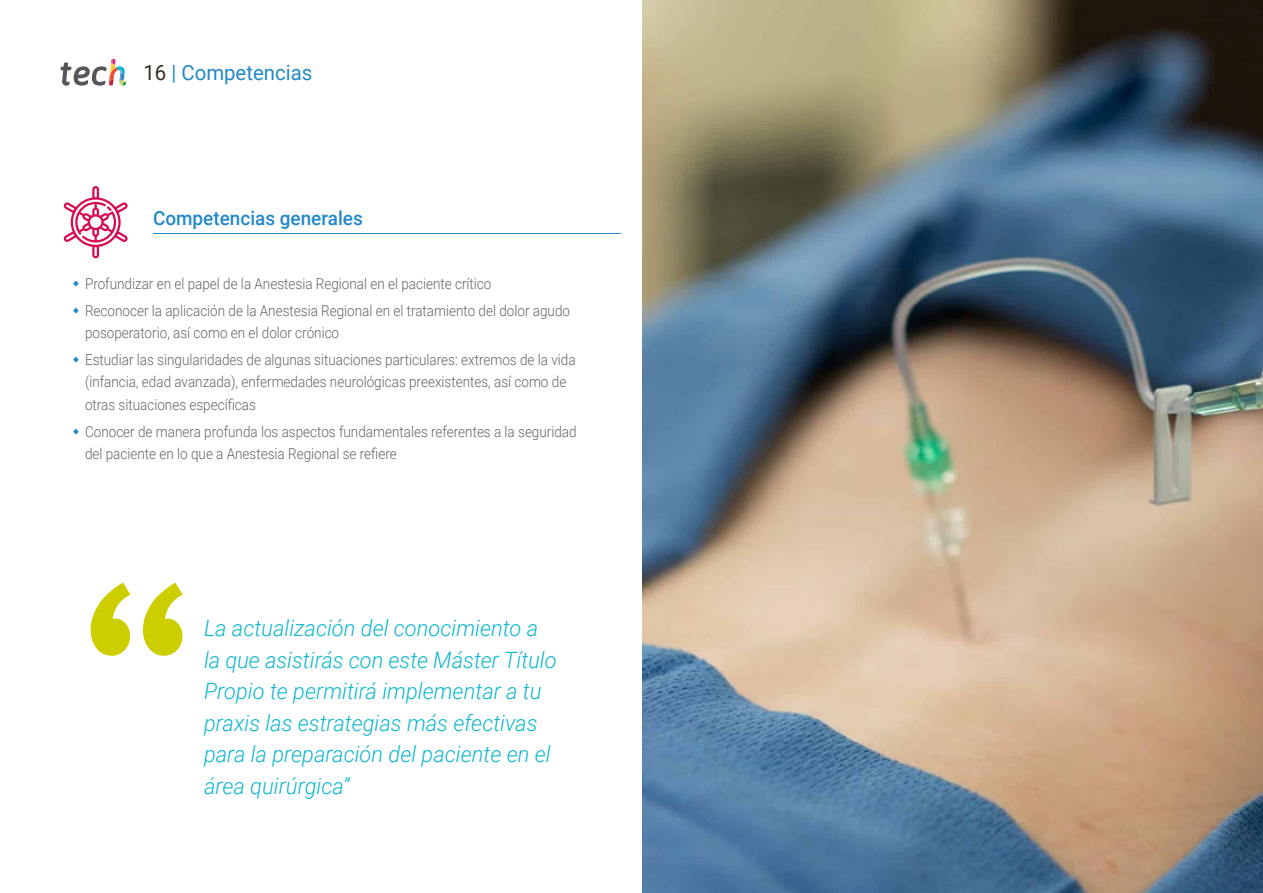
<style>
.page{position:relative;width:1263px;height:893px;background:#fff}
.page>*{position:absolute;margin:0;border:0;box-sizing:border-box;transform-origin:0 0}
.t1{font:italic 300 22.5px/31.5px "Roboto";color:#0fb6cf}
.t2{font:21px "Roboto";color:#2488c9}
.t3{font:500 19.5px "Roboto";color:#2488c9}
.t4{font:300 15px/26.7px "Roboto";color:#61646a;scale:.9 1}
.s1{color:#312e20}
</style>
<div class="page">
<hr style="left:153px;top:233px;width:468px;height:1px;background:#2488c9">
<img style="left:642px;top:0;width:621px;height:893px">
<svg style="left:61px;top:59px;width:65px;height:27px"></svg>
<svg style="left:91px;top:583px;width:92px;height:73px"></svg>
<svg style="left:63px;top:186px;width:65px;height:72px"></svg>
<h2 class="t2" style="left:144px;top:57px;width:170px"><span class="s1">16</span> | Competencias</h2>
<h3 class="t3" style="left:153px;top:205px;width:211px">Competencias generales</h3>
<p class="t4" style="left:85px;top:270px;width:540px">Profundizar en el papel de la Anestesia Regional en el paciente crítico<br>Reconocer la aplicación de la Anestesia Regional en el tratamiento del dolor agudo</p>
<p class="t4" style="left:85px;top:319px;width:547px">posoperatorio, así como en el dolor crónico<br>Estudiar las singularidades de algunas situaciones particulares: extremos de la vida</p>
<p class="t4" style="left:85px;top:370px;width:536px;line-height:22.5px">(infancia, edad avanzada), enfermedades neurológicas preexistentes, así como de otras situaciones específicas</p>
<p class="t4" style="left:85px;top:419px;width:548px;line-height:22.5px">Conocer de manera profunda los aspectos fundamentales referentes a la seguridad del paciente en lo que a Anestesia Regional se refiere</p>
<h1 class="t1" style="left:204px;top:611px;width:354px">La actualización del conocimiento a la que asistirás con este Máster Título Propio te permitirá implementar a tu praxis las estrategias más efectivas para la preparación del paciente en el área quirúrgica”</h1>
</div>
